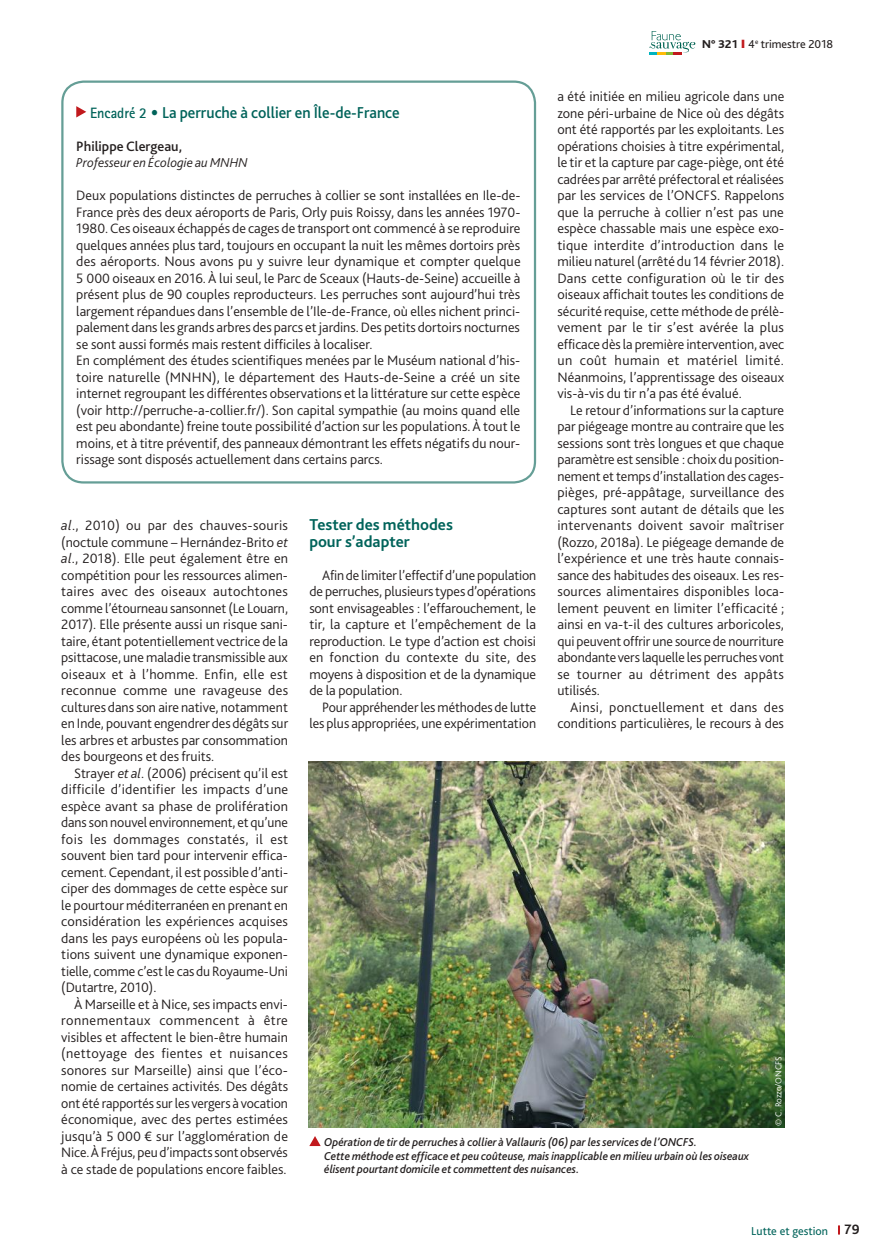
<style>
.page{position:relative;width:888px;height:1258px;background:#fff}
.page>*{position:absolute;margin:0;border:0;box-sizing:border-box;transform-origin:0 0}
.t1{font:500 16.5px "Bliss 2";color:#00635a;scale:.95 1}
.t2{font:700 16.5px/16.5px "Bliss 2";color:#00635a}
.t3{font:300 14.25px/16.5px "Bliss 2";color:#241f1f;text-align:justify}
.t4{font:500 14.25px "Bliss 2";color:#241f1f}
.t5{font:italic 300 13.5px "Bliss 2";color:#241f1f}
.t6{font:italic 500 12px/13.5px "Bliss 2";color:#241f1f;scale:.95 1}
.t7{font:12px "Bliss 2";color:#241f1f}
.t8{font:12px "Bliss 2";color:#00635a}
.t9{font:300 9px "Bliss 2";color:#fff}
.s1{font-family:"Bliss";font-weight:800}
.s2{color:#c1191d}
.s3{font-family:"Rotis Sans Serif";font-weight:700;font-size:15px}
.s4{font-style:italic}
.s5{font-weight:700;font-size:14.25px;color:#241f1f}
</style>
<div class="page">
<svg style="left:838px;top:1225px;width:2px;height:9px"></svg>
<svg style="left:649px;top:31px;width:46px;height:24px"></svg>
<svg style="left:76px;top:106px;width:10px;height:11px"></svg>
<div style="left:61px;top:81px;width:475px;height:402px;border:2px solid #659e96;border-radius:21px"></div>
<img style="left:309px;top:761px;width:475px;height:366px">
<svg style="left:309px;top:1136px;width:12px;height:10px"></svg>
<p class="t7" style="left:702px;top:36px;width:132px"><span class="s1">N° 321</span> <span class="s2">❙</span> 4<sup>e</sup> trimestre 2018</p>
<p class="t3" style="left:557px;top:88px;width:228px">a été initiée en milieu agricole dans une zone péri-urbaine de Nice où des dégâts ont été rapportés par les exploitants. Les opérations choisies à titre expérimental, le tir et la capture par cage-piège, ont été cadrées par arrêté préfectoral et réalisées par les services de l’ONCFS. Rappelons que la perruche à collier n’est pas une espèce chassable mais une espèce exo&shy;tique interdite d’introduction dans le milieu naturel (arrêté du 14 février 2018).<br>Dans cette configuration où le tir des oiseaux affichait toutes les conditions de sécurité requise, cette méthode de prélè&shy;vement par le tir s’est avérée la plus efficace dès la première intervention, avec un coût humain et matériel limité.<br>Néanmoins, l’apprentissage des oiseaux vis-à-vis du tir n’a pas été évalué.</p>
<p class="t3" style="left:557px;top:401px;width:228px;text-indent:13px">Le retour d’informations sur la capture par piégeage montre au contraire que les sessions sont très longues et que chaque paramètre est sensible : choix du position&shy;nement et temps d’installation des cages&shy;pièges, pré-appâtage, surveillance des captures sont autant de détails que les intervenants doivent savoir maîtriser (Rozzo, 2018a). Le piégeage demande de l’expérience et une très haute connais&shy;sance des habitudes des oiseaux. Les res&shy;sources alimentaires disponibles loca&shy;lement peuvent en limiter l’efficacité ; ainsi en va-t-il des cultures arboricoles, qui peuvent offrir une source de nourriture abondante vers laquelle les perruches vont se tourner au détriment des appâts utilisés.</p>
<p class="t3" style="left:557px;top:698px;width:228px;text-align:right">Ainsi, ponctuellement et dans des conditions particulières, le recours à des</p>
<p class="t1" style="left:90px;top:102px;width:327px"><span class="s3">Encadré 2 •</span> La perruche à collier en Île-de-France</p>
<p class="t4" style="left:76px;top:137px;width:107px">Philippe Clergeau,</p>
<p class="t5" style="left:76px;top:154px;width:173px">Professeur en Écologie au MNHN</p>
<p class="t3" style="left:76px;top:187px;width:446px;text-align:left">Deux populations distinctes de perruches à collier se sont installées en Ile-de-France près des deux aéroports de Paris, Orly puis Roissy, dans les années 1970- 1980. Ces oiseaux échappés de cages de transport ont commencé à se reproduire quelques années plus tard, toujours en occupant la nuit les mêmes dortoirs près des aéroports. Nous avons pu y suivre leur dynamique et compter quelque 5 000 oiseaux en 2016. À lui seul, le Parc de Sceaux (Hauts-de-Seine) accueille à présent plus de 90 couples reproducteurs. Les perruches sont aujourd’hui très largement répandues dans l’ensemble de l’Ile-de-France, où elles nichent princi&shy;palement dans les grands arbres des parcs et jardins. Des petits dortoirs nocturnes se sont aussi formés mais restent difficiles à localiser.<br>En complément des études scientifiques menées par le Muséum national d’his&shy;toire naturelle (MNHN), le département des Hauts-de-Seine a créé un site internet regroupant les différentes observations et la littérature sur cette espèce (voir http://perruche-a-collier.fr/). Son capital sympathie (au moins quand elle est peu abondante) freine toute possibilité d’action sur les populations. À tout le moins, et à titre préventif, des panneaux démontrant les effets négatifs du nour&shy;rissage sont disposés actuellement dans certains parcs.</p>
<p class="t2" style="left:309px;top:516px;width:145px">Tester des méthodes pour s’adapter</p>
<p class="t3" style="left:309px;top:566px;width:228px;text-indent:13px">Afin de limiter l’effectif d’une population de perruches, plusieurs types d’opérations sont envisageables : l’effarouchement, le tir, la capture et l’empêchement de la reproduction. Le type d’action est choisi en fonction du contexte du site, des moyens à disposition et de la dynamique de la population.</p>
<p class="t3" style="left:309px;top:698px;width:228px;text-align:right">Pour appréhender les méthodes de lutte les plus appropriées, une expérimentation</p>
<p class="t3" style="left:61px;top:517px;width:228px"><span class="s4">al</span>., 2010) ou par des chauves-souris (noctule commune – Hernández-Brito <span class="s4">et al</span>., 2018). Elle peut également être en compétition pour les ressources alimen&shy;taires avec des oiseaux autochtones comme l’étourneau sansonnet (Le Louarn, 2017). Elle présente aussi un risque sani&shy;taire, étant potentiellement vectrice de la psittacose, une maladie transmissible aux oiseaux et à l’homme. Enfin, elle est reconnue comme une ravageuse des cultures dans son aire native, notamment en Inde, pouvant engendrer des dégâts sur les arbres et arbustes par consommation des bourgeons et des fruits.</p>
<p class="t3" style="left:61px;top:764px;width:228px;text-indent:13px">Strayer <span class="s4">et al</span>. (2006) précisent qu’il est difficile d’identifier les impacts d’une espèce avant sa phase de prolifération dans son nouvel environnement, et qu’une fois les dommages constatés, il est souvent bien tard pour intervenir effica&shy;cement. Cependant, il est possible d’anti&shy;ciper des dommages de cette espèce sur le pourtour méditerranéen en prenant en considération les expériences acquises dans les pays européens où les popula&shy;tions suivent une dynamique exponen&shy;tielle, comme c’est le cas du Royaume-Uni (Dutartre, 2010).</p>
<p class="t3" style="left:61px;top:995px;width:228px;text-indent:13px">À Marseille et à Nice, ses impacts envi&shy;ronnementaux commencent à être visibles et affectent le bien-être humain (nettoyage des fientes et nuisances sonores sur Marseille) ainsi que l’éco&shy;nomie de certaines activités. Des dégâts ont été rapportés sur les vergers à vocation économique, avec des pertes estimées jusqu’à 5 000 € sur l’agglomération de Nice. À Fréjus, peu d’impacts sont observés à ce stade de populations encore faibles.</p>
<p class="t9" style="left:773px;top:1125px;width:70px;rotate:-90deg">© C. Rozzo/ONCFS</p>
<p class="t6" style="left:324px;top:1135px;width:449px">Opération de tir de perruches à collier à Vallauris (06) par les services de l’ONCFS.<br>Cette méthode est efficace et peu coûteuse, mais inapplicable en milieu urbain où les oiseaux élisent pourtant domicile et commettent des nuisances.</p>
<p class="t8" style="left:751px;top:1223px;width:110px">Lutte et gestion <span class="s5">79</span></p>
</div>
